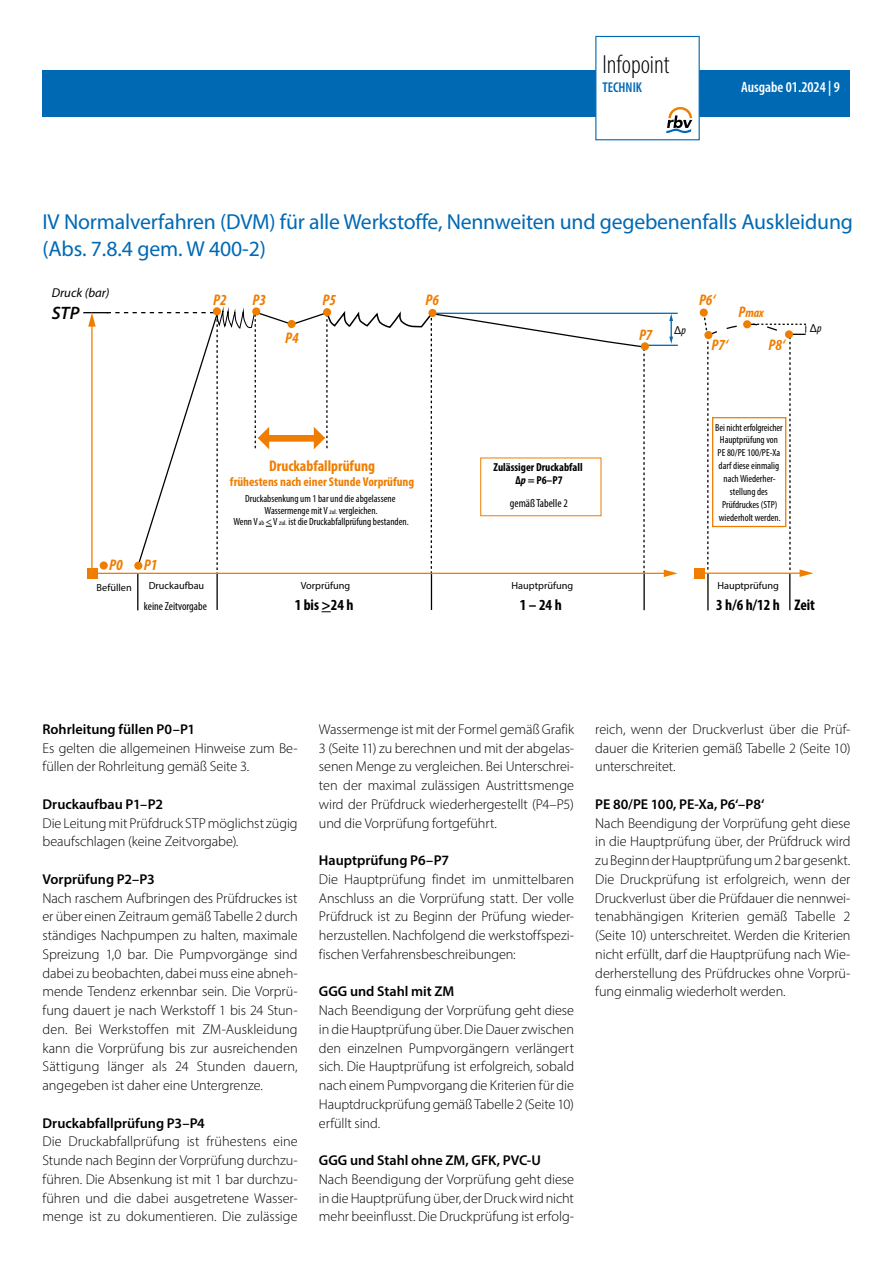
<style>
.page{position:relative;width:893px;height:1263px;background:#fff}
.page>*{position:absolute;margin:0;border:0;box-sizing:border-box;transform-origin:0 0}
.Headline{font:300 condensed 26.25px "Myriad Pro";color:#000}
.Headline-2{font:21.75px/27px "Myriad Pro";letter-spacing:-.01em;color:#0069b4}
.t1{font:italic 600 18px "Myriad Pro";color:#000}
.t2{font:700 condensed 15.45px "Myriad Pro";color:#000}
.t3{font:italic 700 condensed 15.45px "Myriad Pro";color:#ef7d00}
.t4{font:700 condensed 15.45px "Myriad Pro";color:#ef7d00}
.t5{font:600 condensed 15px "Myriad Pro";color:#fff}
.t6{font:300 14.25px/18.8px "Myriad Pro";letter-spacing:-.005em;color:#000;text-align:justify}
.t7{font:600 14.25px "Myriad Pro";color:#000}
.Headline-3{font:600 condensed 14.25px "Myriad Pro";color:#0069b4}
.t8{font:700 condensed 12.9px "Myriad Pro";color:#ef7d00}
.t9{font:italic 12.9px "Myriad Pro";color:#000}
.t10{font:italic 700 condensed 12.9px "Myriad Pro";color:#ef7d00}
.t11{font:condensed 11.55px "Myriad Pro";color:#000}
.t12{font:700 condensed 11.55px/12.9px "Myriad Pro";color:#000;text-align:center}
.t13{font:11.55px "Myriad Pro";color:#000}
.t14{font:condensed 10.35px/12.9px "Myriad Pro";color:#000;text-align:center}
.t15{font:10.35px "Myriad Pro";color:#000}
.s1{font-style:italic;font-stretch:condensed}
.s2{font-size:15.45px}
.s3{font-size:6.9px}
.s4{font-style:italic}
</style>
<div class="page">
<div style="left:43px;top:70px;width:807px;height:47px;background:#0069b4"></div>
<div style="left:595px;top:36px;width:105px;height:104px;background:#fff;border:1px solid #0069b4"></div>
<svg style="left:666px;top:107px;width:26px;height:26px"></svg>
<div style="left:87px;top:568px;width:10px;height:11px;background:#ef7d00"></div>
<hr style="left:216px;top:573px;width:2px;height:37px;background:#000">
<hr style="left:431px;top:574px;width:1px;height:36px;background:#000">
<hr style="left:643px;top:574px;width:2px;height:36px;background:#000">
<hr style="left:433px;top:313px;width:245px;height:1px;background:#0069b4">
<hr style="left:645px;top:345px;width:33px;height:1px;background:#0069b4">
<svg style="left:669px;top:314px;width:4px;height:30px"></svg>
<hr style="left:137px;top:573px;width:1px;height:37px;background:#000">
<hr style="left:94px;top:573px;width:572px;height:1px;background:#ef7d00">
<svg style="left:664px;top:570px;width:14px;height:7px"></svg>
<svg style="left:83px;top:307px;width:565px;height:268px"></svg>
<div style="left:267px;top:436px;width:47px;height:5px;background:#ef7d00"></div>
<div style="left:267px;top:435px;width:48px;height:6px;border:1px solid #ef7d00"></div>
<div style="left:323px;top:308px;width:8px;height:8px;background:#ef7d00;border-radius:50%"></div>
<div style="left:100px;top:561px;width:8px;height:8px;background:#ef7d00;border-radius:50%"></div>
<div style="left:700px;top:309px;width:8px;height:8px;background:#ef7d00;border-radius:50%"></div>
<div style="left:694px;top:568px;width:10px;height:11px;background:#ef7d00"></div>
<hr style="left:789px;top:573px;width:1px;height:37px;background:#000">
<hr style="left:707px;top:573px;width:2px;height:37px;background:#000">
<svg style="left:702px;top:311px;width:111px;height:266px"></svg>
<p class="Headline" style="left:602px;top:48px;width:69px">Infopoint</p>
<p class="Headline-3" style="left:602px;top:79px;width:41px">TECHNIK</p>
<p class="t5" style="left:741px;top:78px;width:100px">Ausgabe 01.2024 | 9</p>
<p class="Headline-2" style="left:43px;top:208px;width:812px">IV Normalverfahren (DVM) für alle Werkstoffe, Nennweiten und gegebenenfalls Auskleidung (Abs. 7.8.4 gem. W 400-2)</p>
<p class="t9" style="left:52px;top:285px;width:59px">Druck (bar)</p>
<p class="t1" style="left:52px;top:301px;width:29px">STP</p>
<p class="t3" style="left:213px;top:290px;width:15px">P2</p>
<p class="t3" style="left:252px;top:290px;width:15px">P3</p>
<p class="t3" style="left:322px;top:290px;width:15px">P5</p>
<p class="t3" style="left:285px;top:329px;width:15px">P4</p>
<p class="t3" style="left:426px;top:290px;width:15px">P6</p>
<p class="t3" style="left:639px;top:325px;width:15px">P7</p>
<p class="t13" style="left:674px;top:323px;width:13px">Δ<span class="s1">p</span></p>
<p class="t3" style="left:699px;top:290px;width:18px">P6‘</p>
<p class="t3" style="left:711px;top:335px;width:18px">P7‘</p>
<p class="t3" style="left:768px;top:335px;width:18px">P8‘</p>
<p class="t10" style="left:738px;top:304px;width:27px"><span class="s2">P</span>max</p>
<p class="t13" style="left:810px;top:321px;width:13px">Δ<span class="s1">p</span></p>
<p class="t3" style="left:109px;top:555px;width:15px">P0</p>
<p class="t15" style="left:97px;top:581px;width:37px">Befüllen</p>
<p class="t3" style="left:144px;top:555px;width:15px">P1</p>
<p class="t4" style="left:269px;top:456px;width:107px">Druckabfallprüfung</p>
<p class="t8" style="left:230px;top:474px;width:186px">frühestens nach einer Stunde Vorprüfung</p>
<p class="t14" style="left:233px;top:493px;width:177px;line-height:11.6px">Druckabsenkung um 1 bar und die abgelassene<br>Wassermenge mit V <span class="s3">zul.</span> vergleichen.<br>Wenn V <span class="s3">ab</span> &lt; V <span class="s3">zul.</span> ist die Druckabfallprüfung bestanden.</p>
<p class="t12" style="left:493px;top:461px;width:91px">Zulässiger Druckabfall<br>Δ<span class="s4">p</span> = P6–P7</p>
<p class="t11" style="left:510px;top:496px;width:60px">gemäß Tabelle 2</p>
<p class="t14" style="left:715px;top:420px;width:69px">Bei nicht erfolgreicher<br>Hauptprüfung von<br>PE 80/PE 100/PE-Xa darf diese einmalig nach Wiederher&shy;stellung des<br>Prüfdruckes (STP) wiederholt werden.</p>
<p class="t15" style="left:149px;top:579px;width:57px">Druckaufbau</p>
<p class="t15" style="left:301px;top:579px;width:51px">Vorprüfung</p>
<p class="t15" style="left:511px;top:579px;width:63px">Hauptprüfung</p>
<p class="t15" style="left:717px;top:579px;width:63px">Hauptprüfung</p>
<p class="t11" style="left:144px;top:599px;width:64px">keine Zeitvorgabe</p>
<p class="t2" style="left:295px;top:595px;width:60px">1 bis &gt;24 h</p>
<p class="t2" style="left:520px;top:595px;width:43px">1 – 24 h</p>
<p class="t2" style="left:716px;top:595px;width:100px">3 h/6 h/12 h Zeit</p>
<p class="t7" style="left:43px;top:720px;width:154px">Rohrleitung füllen P0–P1</p>
<p class="t6" style="left:43px;top:738px;width:257px">Es gelten die allgemeinen Hinweise zum Be&shy;füllen der Rohrleitung gemäß Seite 3.</p>
<p class="t7" style="left:43px;top:795px;width:122px">Druckaufbau P1–P2</p>
<p class="t6" style="left:43px;top:813px;width:257px">Die Leitung mit Prüfdruck STP möglichst zügig beaufschlagen (keine Zeitvorgabe).</p>
<p class="t7" style="left:43px;top:870px;width:114px">Vorprüfung P2–P3</p>
<p class="t6" style="left:43px;top:888px;width:257px">Nach raschem Aufbringen des Prüfdruckes ist er über einen Zeitraum gemäß Tabelle 2 durch ständiges Nachpumpen zu halten, maximale Spreizung 1,0 bar. Die Pumpvorgänge sind dabei zu beobachten, dabei muss eine abneh&shy;mende Tendenz erkennbar sein. Die Vorprü&shy;fung dauert je nach Werkstoff 1 bis 24 Stun&shy;den. Bei Werkstoffen mit ZM-Auskleidung kann die Vorprüfung bis zur ausreichenden Sättigung länger als 24 Stunden dauern, angegeben ist daher eine Untergrenze.</p>
<p class="t7" style="left:43px;top:1114px;width:164px">Druckabfallprüfung P3–P4</p>
<p class="t6" style="left:43px;top:1132px;width:257px">Die Druckabfallprüfung ist frühestens eine Stunde nach Beginn der Vorprüfung durchzu&shy;führen. Die Absenkung ist mit 1 bar durchzu&shy;führen und die dabei ausgetretene Wasser&shy;menge ist zu dokumentieren. Die zulässige</p>
<p class="t6" style="left:319px;top:720px;width:257px">Wassermenge ist mit der Formel gemäß Grafik 3 (Seite 11) zu berechnen und mit der abgelas&shy;senen Menge zu vergleichen. Bei Unterschrei&shy;ten der maximal zulässigen Austrittsmenge wird der Prüfdruck wiederhergestellt (P4–P5) und die Vorprüfung fortgeführt.</p>
<p class="t7" style="left:319px;top:851px;width:132px">Hauptprüfung P6–P7</p>
<p class="t6" style="left:319px;top:870px;width:257px">Die Hauptprüfung findet im unmittelbaren Anschluss an die Vorprüfung statt. Der volle Prüfdruck ist zu Beginn der Prüfung wieder&shy;herzustellen. Nachfolgend die werkstoffspezi&shy;fischen Verfahrensbeschreibungen:</p>
<p class="t7" style="left:319px;top:982px;width:137px">GGG und Stahl mit ZM</p>
<p class="t6" style="left:319px;top:1001px;width:257px">Nach Beendigung der Vorprüfung geht diese in die Hauptprüfung über. Die Dauer zwischen den einzelnen Pumpvorgängern verlängert sich. Die Hauptprüfung ist erfolgreich, sobald nach einem Pumpvorgang die Kriterien für die Hauptdruckprüfung gemäß Tabelle 2 (Seite 10) erfüllt sind.</p>
<p class="t7" style="left:319px;top:1151px;width:224px">GGG und Stahl ohne ZM, GFK, PVC-U</p>
<p class="t6" style="left:319px;top:1170px;width:257px">Nach Beendigung der Vorprüfung geht diese in die Hauptprüfung über, der Druck wird nicht mehr beeinflusst. Die Druckprüfung ist erfolg-</p>
<p class="t6" style="left:595px;top:720px;width:257px">reich, wenn der Druckverlust über die Prüf&shy;dauer die Kriterien gemäß Tabelle 2 (Seite 10) unterschreitet.</p>
<p class="t7" style="left:595px;top:795px;width:171px">PE 80/PE 100, PE-Xa, P6‘–P8‘</p>
<p class="t6" style="left:595px;top:813px;width:257px">Nach Beendigung der Vorprüfung geht diese in die Hauptprüfung über, der Prüfdruck wird zu Beginn der Hauptprüfung um 2 bar gesenkt.<br>Die Druckprüfung ist erfolgreich, wenn der Druckverlust über die Prüfdauer die nennwei&shy;tenabhängigen Kriterien gemäß Tabelle 2 (Seite 10) unterschreitet. Werden die Kriterien nicht erfüllt, darf die Hauptprüfung nach Wie&shy;derherstellung des Prüfdruckes ohne Vorprü&shy;fung einmalig wiederholt werden.</p>
</div>
